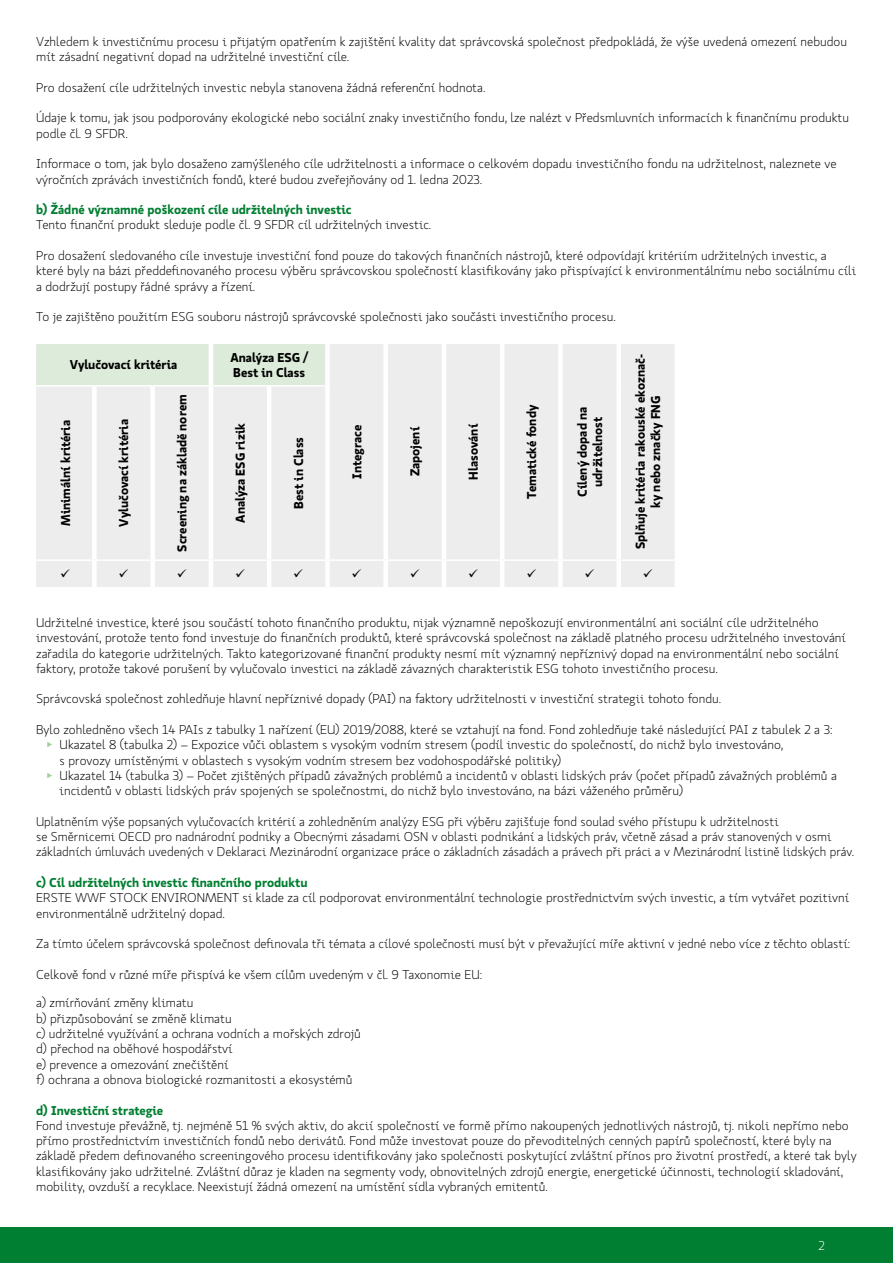
<style>
.page{position:relative;width:893px;height:1263px;background:#fff}
.page>*{position:absolute;margin:0;border:0;box-sizing:border-box;transform-origin:0 0}
.t1{font:300 12.75px/15.3px "Koop Pro";color:#000}
.t2{font:700 12.75px/15.3px "Koop Pro";color:#000;text-align:center}
.t3{font:700 12.75px "Koop Pro";color:#007e31}
.t4{font:300 12.75px "Koop Pro";color:#fff}
.s1{color:#a2cf9c}
</style>
<div class="page">
<div style="left:0;top:1227px;width:893px;height:36px;background:#007e31"></div>
<svg style="left:36px;top:344px;width:639px;height:243px;background:#ebeceb"></svg>
<hr style="left:209px;top:344px;width:4px;height:41px;background:#fff">
<div style="left:325px;top:344px;width:5px;height:42px;background:#fff"></div>
<div style="left:383px;top:344px;width:5px;height:42px;background:#fff"></div>
<hr style="left:442px;top:344px;width:4px;height:42px;background:#fff">
<hr style="left:500px;top:344px;width:4px;height:42px;background:#fff">
<div style="left:558px;top:344px;width:5px;height:42px;background:#fff"></div>
<div style="left:616px;top:344px;width:5px;height:42px;background:#fff"></div>
<div style="left:92px;top:387px;width:5px;height:172px;background:#fff"></div>
<div style="left:150px;top:387px;width:5px;height:172px;background:#fff"></div>
<hr style="left:209px;top:387px;width:4px;height:172px;background:#fff">
<hr style="left:267px;top:387px;width:4px;height:172px;background:#fff">
<div style="left:325px;top:386px;width:5px;height:173px;background:#fff"></div>
<div style="left:383px;top:386px;width:5px;height:173px;background:#fff"></div>
<hr style="left:442px;top:386px;width:4px;height:173px;background:#fff">
<hr style="left:500px;top:386px;width:4px;height:173px;background:#fff">
<div style="left:558px;top:386px;width:5px;height:173px;background:#fff"></div>
<div style="left:616px;top:386px;width:5px;height:173px;background:#fff"></div>
<div style="left:92px;top:561px;width:5px;height:26px;background:#fff"></div>
<div style="left:150px;top:561px;width:5px;height:26px;background:#fff"></div>
<hr style="left:209px;top:561px;width:4px;height:26px;background:#fff">
<hr style="left:267px;top:561px;width:4px;height:26px;background:#fff">
<div style="left:325px;top:561px;width:5px;height:26px;background:#fff"></div>
<div style="left:383px;top:561px;width:5px;height:26px;background:#fff"></div>
<hr style="left:442px;top:561px;width:4px;height:26px;background:#fff">
<hr style="left:500px;top:561px;width:4px;height:26px;background:#fff">
<div style="left:558px;top:561px;width:5px;height:26px;background:#fff"></div>
<div style="left:616px;top:561px;width:5px;height:26px;background:#fff"></div>
<hr style="left:36px;top:559px;width:58px;height:2px;background:#fff">
<hr style="left:94px;top:559px;width:59px;height:2px;background:#fff">
<hr style="left:153px;top:559px;width:58px;height:2px;background:#fff">
<hr style="left:211px;top:559px;width:58px;height:2px;background:#fff">
<hr style="left:269px;top:559px;width:58px;height:2px;background:#fff">
<hr style="left:327px;top:559px;width:59px;height:2px;background:#fff">
<hr style="left:386px;top:559px;width:58px;height:2px;background:#fff">
<hr style="left:444px;top:559px;width:58px;height:2px;background:#fff">
<hr style="left:502px;top:559px;width:58px;height:2px;background:#fff">
<hr style="left:560px;top:559px;width:59px;height:2px;background:#fff">
<hr style="left:619px;top:559px;width:56px;height:2px;background:#fff">
<hr style="left:36px;top:385px;width:58px;height:2px;background:#fff">
<hr style="left:94px;top:385px;width:59px;height:2px;background:#fff">
<hr style="left:153px;top:385px;width:58px;height:2px;background:#fff">
<hr style="left:211px;top:385px;width:58px;height:2px;background:#fff">
<hr style="left:269px;top:385px;width:56px;height:2px;background:#fff">
<svg style="left:61px;top:569px;width:9px;height:8px"></svg>
<svg style="left:119px;top:569px;width:9px;height:8px"></svg>
<svg style="left:178px;top:569px;width:8px;height:8px"></svg>
<svg style="left:236px;top:569px;width:9px;height:8px"></svg>
<svg style="left:294px;top:569px;width:9px;height:8px"></svg>
<svg style="left:352px;top:569px;width:9px;height:8px"></svg>
<svg style="left:411px;top:569px;width:8px;height:8px"></svg>
<svg style="left:469px;top:569px;width:9px;height:8px"></svg>
<svg style="left:527px;top:569px;width:9px;height:8px"></svg>
<svg style="left:585px;top:569px;width:9px;height:8px"></svg>
<svg style="left:644px;top:569px;width:8px;height:8px"></svg>
<p class="t1" style="left:36px;top:34px;width:812px">Vzhledem k investičnímu procesu i přijatým opatřením k zajištění kvality dat správcovská společnost předpokládá, že výše uvedená omezení nebudou mít zásadní negativní dopad na udržitelné investiční cíle.</p>
<p class="t1" style="left:36px;top:79px;width:451px">Pro dosažení cíle udržitelných investic nebyla stanovena žádná referenční hodnota.</p>
<p class="t1" style="left:36px;top:110px;width:814px">Údaje k tomu, jak jsou podporovány ekologické nebo sociální znaky investičního fondu, lze nalézt v Předsmluvních informacích k finančnímu produktu podle čl. 9 SFDR.</p>
<p class="t1" style="left:36px;top:156px;width:802px">Informace o tom, jak bylo dosaženo zamýšleného cíle udržitelnosti a informace o celkovém dopadu investičního fondu na udržitelnost, naleznete ve výročních zprávách investičních fondů, které budou zveřejňovány od 1. ledna 2023.</p>
<p class="t3" style="left:36px;top:201px;width:317px">b) Žádné významné poškození cíle udržitelných investic</p>
<p class="t1" style="left:36px;top:217px;width:397px">Tento finanční produkt sleduje podle čl. 9 SFDR cíl udržitelných investic.</p>
<p class="t1" style="left:36px;top:248px;width:822px">Pro dosažení sledovaného cíle investuje investiční fond pouze do takových finančních nástrojů, které odpovídají kritériím udržitelných investic, a které byly na bázi předdefinovaného procesu výběru správcovskou společností klasifikovány jako přispívající k environmentálnímu nebo sociálnímu cíli a dodržují postupy řádné správy a řízení.</p>
<p class="t1" style="left:36px;top:309px;width:581px">To je zajištěno použitím ESG souboru nástrojů správcovské společnosti jako součásti investičního procesu.</p>
<p class="t2" style="left:70px;top:357px;width:109px">Vylučovací kritéria</p>
<p class="t2" style="left:230px;top:349px;width:79px;text-align:left">Analýza ESG /<br>Best in Class</p>
<p class="t2" style="left:632px;top:549px;width:197px;rotate:-90deg">Splňuje kritéria rakouské ekoznač&shy;ky nebo značky FNG</p>
<p class="t2" style="left:174px;top:552px;width:159px;rotate:-90deg">Screening na základě norem</p>
<p class="t2" style="left:523px;top:499px;width:95px;rotate:-90deg">Tematické fondy</p>
<p class="t2" style="left:574px;top:497px;width:92px;rotate:-90deg">Cílený dopad na udržitelnost</p>
<p class="t2" style="left:57px;top:526px;width:108px;rotate:-90deg">Minimální kritéria</p>
<p class="t2" style="left:116px;top:527px;width:109px;rotate:-90deg">Vylučovací kritéria</p>
<p class="t2" style="left:232px;top:523px;width:101px;rotate:-90deg">Analýza ESG rizik</p>
<p class="t2" style="left:349px;top:479px;width:56px;rotate:-90deg">Integrace</p>
<p class="t2" style="left:407px;top:476px;width:51px;rotate:-90deg">Zapojení</p>
<p class="t2" style="left:465px;top:479px;width:57px;rotate:-90deg">Hlasování</p>
<p class="t2" style="left:290px;top:509px;width:73px;rotate:-90deg">Best in Class</p>
<p class="t1" style="left:36px;top:615px;width:811px">Udržitelné investice, které jsou součástí tohoto finančního produktu, nijak významně nepoškozují environmentální ani sociální cíle udržitelného investování, protože tento fond investuje do finančních produktů, které správcovská společnost na základě platného procesu udržitelného investování zařadila do kategorie udržitelných. Takto kategorizované finanční produkty nesmí mít významný nepříznivý dopad na environmentální nebo sociální faktory, protože takové porušení by vylučovalo investici na základě závazných charakteristik ESG tohoto investičního procesu.</p>
<p class="t1" style="left:36px;top:691px;width:686px">Správcovská společnost zohledňuje hlavní nepříznivé dopady (PAI) na faktory udržitelnosti v investiční strategii tohoto fondu.</p>
<p class="t1" style="left:36px;top:722px;width:798px">Bylo zohledněno všech 14 PAIs z tabulky 1 nařízení (EU) 2019/2088, které se vztahují na fond. Fond zohledňuje také následující PAI z tabulek 2 a 3:</p>
<p class="t1" style="left:47px;top:737px;width:738px"><span class="s1">▶</span> Ukazatel 8 (tabulka 2) – Expozice vůči oblastem s vysokým vodním stresem (podíl investic do společností, do nichž bylo investováno,</p>
<p class="t1" style="left:60px;top:752px;width:503px">s provozy umístěnými v oblastech s vysokým vodním stresem bez vodohospodářské politiky)</p>
<p class="t1" style="left:47px;top:768px;width:792px"><span class="s1">▶</span> Ukazatel 14 (tabulka 3) – Počet zjištěných případů závažných problémů a incidentů v oblasti lidských práv (počet případů závažných problémů a</p>
<p class="t1" style="left:60px;top:783px;width:625px">incidentů v oblasti lidských práv spojených se společnostmi, do nichž bylo investováno, na bázi váženého průměru)</p>
<p class="t1" style="left:36px;top:813px;width:819px">Uplatněním výše popsaných vylučovacích kritérií a zohledněním analýzy ESG při výběru zajišťuje fond soulad svého přístupu k udržitelnosti<br>se Směrnicemi OECD pro nadnárodní podniky a Obecnými zásadami OSN v oblasti podnikání a lidských práv, včetně zásad a práv stanovených v osmi základních úmluvách uvedených v Deklaraci Mezinárodní organizace práce o základních zásadách a právech při práci a v Mezinárodní listině lidských práv.</p>
<p class="t3" style="left:36px;top:873px;width:273px">c) Cíl udržitelných investic finančního produktu</p>
<p class="t1" style="left:36px;top:890px;width:815px">ERSTE WWF STOCK ENVIRONMENT si klade za cíl podporovat environmentální technologie prostřednictvím svých investic, a tím vytvářet pozitivní environmentálně udržitelný dopad.</p>
<p class="t1" style="left:36px;top:936px;width:815px">Za tímto účelem správcovská společnost definovala tři témata a cílové společnosti musí být v převažující míře aktivní v jedné nebo více z těchto oblastí:</p>
<p class="t1" style="left:36px;top:966px;width:448px">Celkově fond v různé míře přispívá ke všem cílům uvedeným v čl. 9 Taxonomie EU:</p>
<p class="t1" style="left:36px;top:995px;width:326px">a) zmírňování změny klimatu<br>b) přizpůsobování se změně klimatu<br>c) udržitelné využívání a ochrana vodních a mořských zdrojů d) přechod na oběhové hospodářství<br>e) prevence a omezování znečištění<br>f) ochrana a obnova biologické rozmanitosti a ekosystémů</p>
<p class="t3" style="left:36px;top:1101px;width:129px">d) Investiční strategie</p>
<p class="t1" style="left:36px;top:1117px;width:822px">Fond investuje převážně, tj. nejméně 51 % svých aktiv, do akcií společností ve formě přímo nakoupených jednotlivých nástrojů, tj. nikoli nepřímo nebo přímo prostřednictvím investičních fondů nebo derivátů. Fond může investovat pouze do převoditelných cenných papírů společností, které byly na základě předem definovaného screeningového procesu identifikovány jako společnosti poskytující zvláštní přínos pro životní prostředí, a které tak byly klasifikovány jako udržitelné. Zvláštní důraz je kladen na segmenty vody, obnovitelných zdrojů energie, energetické účinnosti, technologií skladování, mobility, ovzduší a recyklace. Neexistují žádná omezení na umístění sídla vybraných emitentů.</p>
<p class="t4" style="left:818px;top:1237px;width:8px">2</p>
</div>
